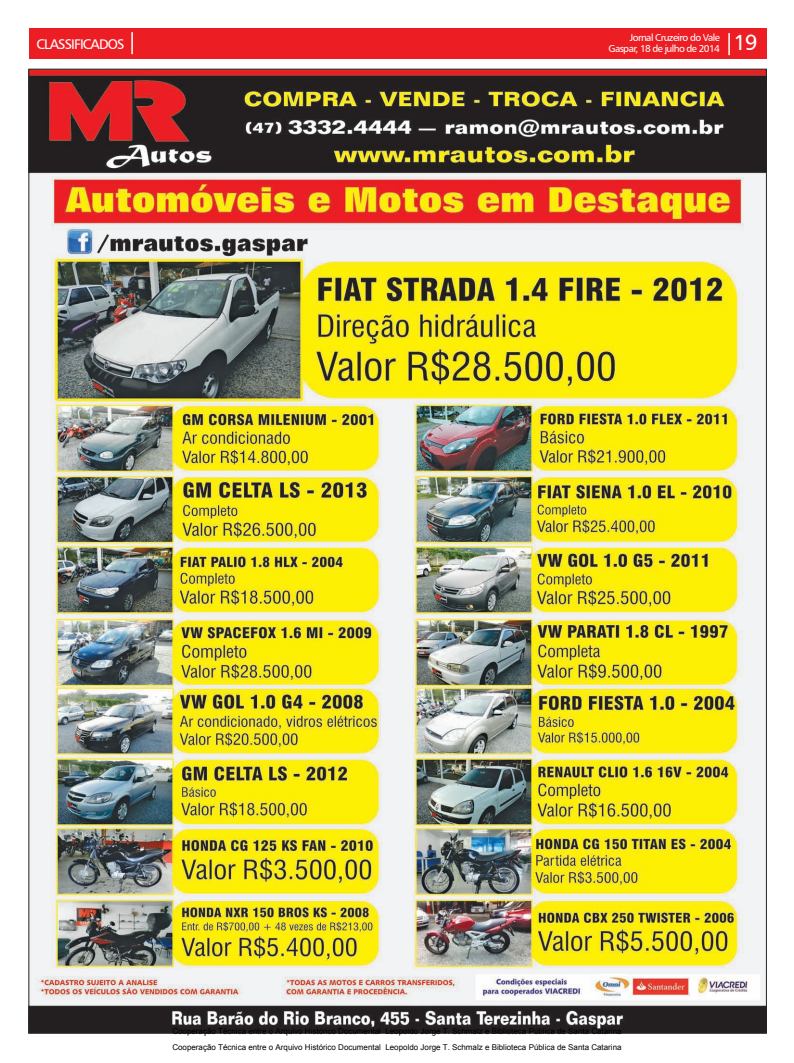
<style>
.page{position:relative;width:794px;height:1063px;background:#fff}
.page>*{position:absolute;margin:0;border:0;box-sizing:border-box;transform-origin:0 0}
.t1{font:22px "Humanist 777 BT Roman B";color:#fff}
.t2{font:14px "Humanist 777 BT Roman B";letter-spacing:-.06em;color:#fff}
.t3{font:10px/11px "Humanist 777 BT Roman B";letter-spacing:-.06em;color:#fff;text-align:right}
.t4{font:8px/16.2px "Arial";color:#000}
.s1{font-size:22px}
</style>
<div class="page">
<div style="left:29px;top:28px;width:737px;height:31px;background:#ec1d23"></div>
<img style="left:30px;top:71px;width:735px;height:961px">
<h2 class="t2" style="left:36px;top:36px;width:103px">CLASSIFICADOS <span class="s1">|</span></h2>
<h1 class="t1" style="left:724px;top:29px;width:35px">|19</h1>
<p class="t3" style="left:608px;top:32px;width:113px">Jornal Cruzeiro do Vale<br>Gaspar, 18 de julho de 2014</p>
<p class="t4" style="left:172px;top:1023px;width:451px">Cooperação Técnica entre o Arquivo Histórico Documental Leopoldo Jorge T. Schmalz e Biblioteca Pública de Santa Catarina<br>Cooperação Técnica entre o Arquivo Histórico Documental Leopoldo Jorge T. Schmalz e Biblioteca Pública de Santa Catarina</p>
</div>
